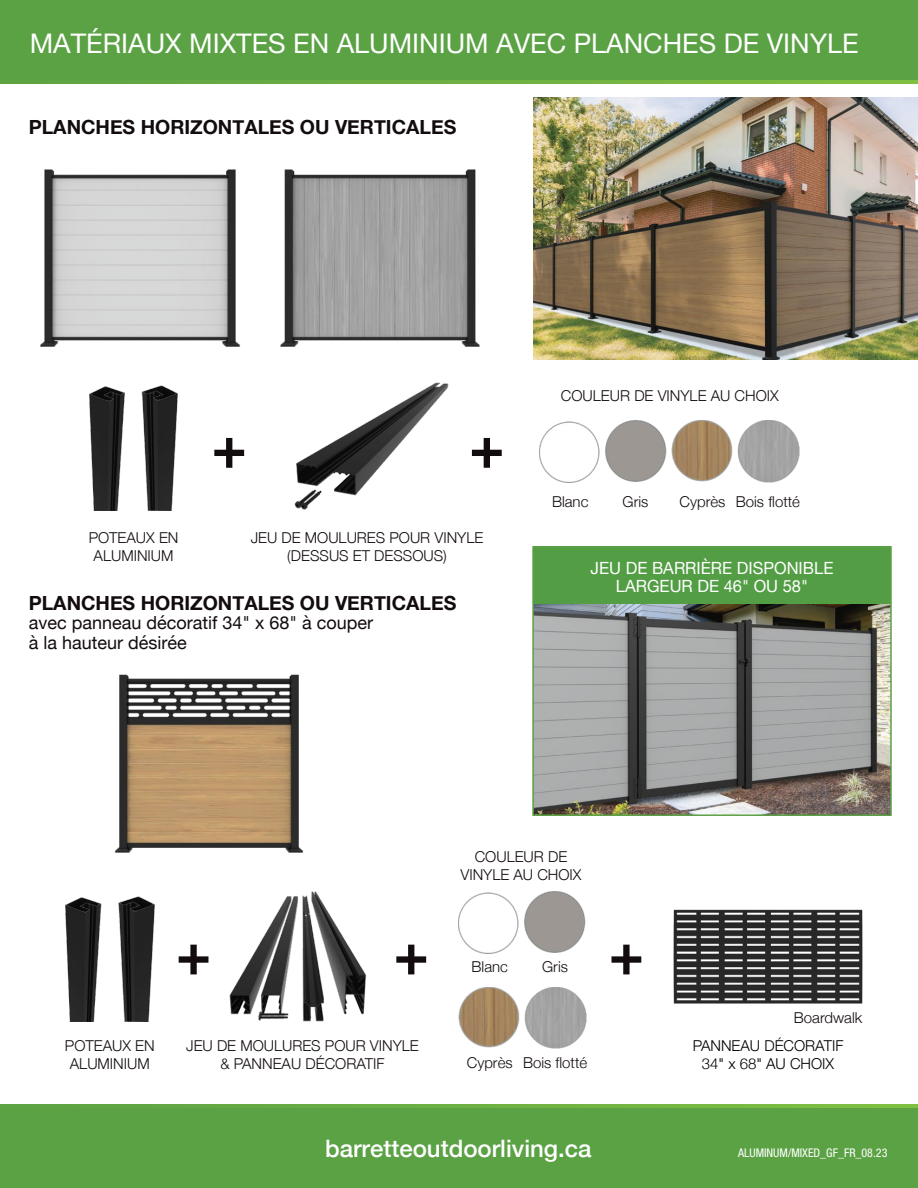
<style>
.page{position:relative;width:918px;height:1188px;background:#fff}
.page>*{position:absolute;margin:0;border:0;box-sizing:border-box;transform-origin:0 0}
.t1{font:700 59.1px "Helvetica Neue";color:#130c0e}
.t2{font:27px "Helvetica Neue";color:#fff}
.t3{font:500 24px "Helvetica Neue";color:#fff}
.t4{font:700 19.5px "Helvetica Neue";color:#130c0e}
.t5{font:18px/19.5px "Helvetica Neue";color:#130c0e}
.t6{font:16.8px/18px "Helvetica Neue";color:#fff;text-align:center}
.t7{font:300 15px/18px "Helvetica Neue";color:#130c0e;text-align:center}
.t8{font:300 15px/18px "Helvetica Neue";color:#000;text-align:center}
.t9{font:condensed 12px "Helvetica Neue LT Std";color:#fff}
</style>
<div class="page">
<div style="left:0;top:1105px;width:918px;height:83px;background:#5ba244"></div>
<svg style="left:0;top:1104px;width:918px;height:3px"></svg>
<div style="left:0;top:0;width:918px;height:83px;background:#5ba244"></div>
<svg style="left:0;top:81px;width:918px;height:3px"></svg>
<img style="left:40px;top:169px;width:200px;height:178px">
<img style="left:284px;top:169px;width:196px;height:178px">
<img style="left:533px;top:98px;width:385px;height:261px">
<img style="left:89px;top:385px;width:89px;height:125px">
<img style="left:66px;top:897px;width:88px;height:125px">
<img style="left:280px;top:341px;width:182px;height:169px">
<img style="left:540px;top:421px;width:260px;height:62px">
<img style="left:114px;top:674px;width:185px;height:179px">
<img style="left:535px;top:604px;width:354px;height:209px">
<img style="left:196px;top:842px;width:171px;height:180px">
<img style="left:673px;top:909px;width:190px;height:95px">
<img style="left:458px;top:892px;width:128px;height:62px">
<img style="left:458px;top:987px;width:129px;height:62px">
<div style="left:533px;top:546px;width:358px;height:58px;background:#539e45"></div>
<div style="left:532px;top:546px;width:360px;height:270px;border:2px solid #5ba244"></div>
<h2 class="t2" style="left:30px;top:24px;width:830px">MATÉRIAUX MIXTES EN ALUMINIUM AVEC PLANCHES DE VINYLE</h2>
<h3 class="t4" style="left:29px;top:112px;width:429px">PLANCHES HORIZONTALES OU VERTICALES</h3>
<p class="t7" style="left:89px;top:528px;width:91px">POTEAUX EN<br>ALUMINIUM</p>
<h1 class="t1" style="left:211px;top:400px;width:37px">+</h1>
<h1 class="t1" style="left:469px;top:400px;width:37px">+</h1>
<p class="t7" style="left:251px;top:528px;width:234px">JEU DE MOULURES POUR VINYLE (DESSUS ET DESSOUS)</p>
<h3 class="t4" style="left:29px;top:587px;width:429px">PLANCHES HORIZONTALES OU VERTICALES</h3>
<p class="t5" style="left:29px;top:614px;width:346px">avec panneau décoratif 34" x 68" à couper à la hauteur désirée</p>
<p class="t7" style="left:561px;top:386px;width:219px">COULEUR DE VINYLE AU CHOIX</p>
<p class="t7" style="left:552px;top:491px;width:38px">Blanc</p>
<p class="t7" style="left:623px;top:491px;width:27px">Gris</p>
<p class="t7" style="left:680px;top:491px;width:122px">Cyprès Bois flotté</p>
<p class="t6" style="left:591px;top:560px;width:244px">JEU DE BARRIÈRE DISPONIBLE<br>LARGEUR DE 46" OU 58"</p>
<p class="t7" style="left:460px;top:846px;width:123px">COULEUR DE<br>VINYLE AU CHOIX</p>
<p class="t7" style="left:65px;top:1036px;width:91px">POTEAUX EN<br>ALUMINIUM</p>
<h1 class="t1" style="left:176px;top:907px;width:37px">+</h1>
<h1 class="t1" style="left:394px;top:907px;width:37px">+</h1>
<h1 class="t1" style="left:609px;top:907px;width:37px">+</h1>
<p class="t7" style="left:472px;top:957px;width:38px">Blanc</p>
<p class="t7" style="left:542px;top:957px;width:27px">Gris</p>
<p class="t7" style="left:794px;top:1007px;width:70px">Boardwalk</p>
<p class="t7" style="left:186px;top:1036px;width:234px">JEU DE MOULURES POUR VINYLE &amp; PANNEAU DÉCORATIF</p>
<p class="t8" style="left:693px;top:1036px;width:152px">PANNEAU DÉCORATIF<br>34" x 68" AU CHOIX</p>
<p class="t7" style="left:467px;top:1053px;width:122px">Cyprès Bois flotté</p>
<h3 class="t3" style="left:325px;top:1130px;width:268px">barretteoutdoorliving.ca</h3>
<p class="t9" style="left:738px;top:1146px;width:151px">ALUMINUM/MIXED_GF_FR_08.23</p>
</div>
